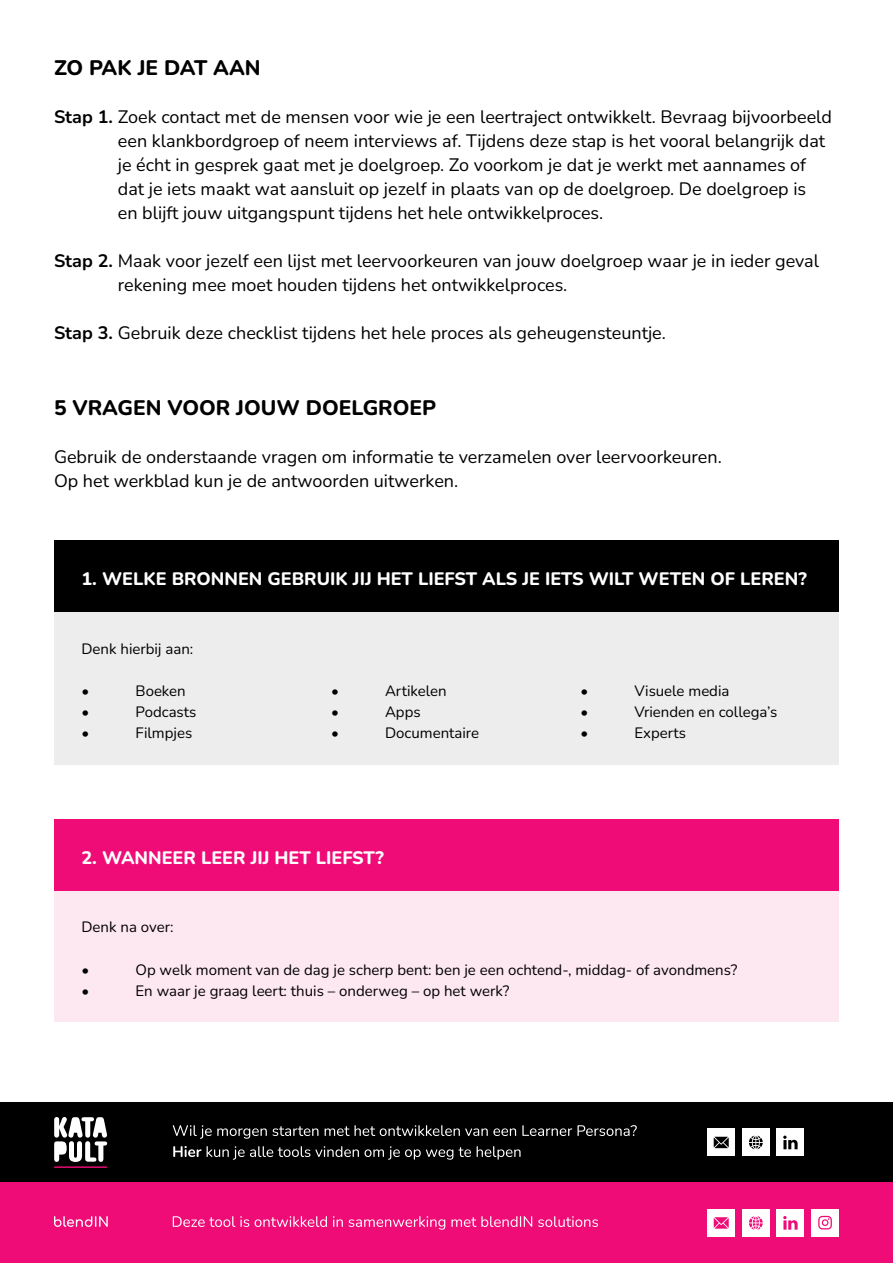
<style>
.page{position:relative;width:893px;height:1263px;background:#fff}
.page>*{position:absolute;margin:0;border:0;box-sizing:border-box;transform-origin:0 0}
.t1{font:800 21px "Nunito";color:#000}
.t2{font:18px/24px "Nunito";color:#000}
.t3{font:800 18px "Nunito";color:#fff}
.t4{font:15px "Nunito";color:#000}
.s1{font-weight:700}
</style>
<div class="page">
<div style="left:54px;top:890px;width:785px;height:132px;background:#fde7f1"></div>
<div style="left:54px;top:612px;width:785px;height:153px;background:#ededed"></div>
<div style="left:54px;top:540px;width:785px;height:72px;background:#000"></div>
<div style="left:54px;top:819px;width:785px;height:71px;background:#ef0c77"></div>
<div style="left:0;top:1102px;width:893px;height:80px;background:#000"></div>
<div style="left:776px;top:1128px;width:28px;height:28px;background:#fff"></div>
<svg style="left:783px;top:1135px;width:15px;height:14px"></svg>
<div style="left:0;top:1182px;width:893px;height:81px;background:#ef0c77"></div>
<svg style="left:173px;top:1216px;width:425px;height:14px"></svg>
<svg style="left:54px;top:1216px;width:54px;height:11px"></svg>
<div style="left:707px;top:1209px;width:28px;height:28px;background:#fff"></div>
<div style="left:742px;top:1209px;width:28px;height:28px;background:#fff"></div>
<div style="left:811px;top:1209px;width:28px;height:27px;background:#fff"></div>
<div style="left:776px;top:1209px;width:28px;height:28px;background:#fff"></div>
<svg style="left:783px;top:1216px;width:15px;height:14px"></svg>
<svg style="left:818px;top:1216px;width:14px;height:13px"></svg>
<svg style="left:749px;top:1216px;width:14px;height:14px"></svg>
<svg style="left:714px;top:1217px;width:15px;height:11px"></svg>
<svg style="left:54px;top:1117px;width:53px;height:45px"></svg>
<hr style="left:54px;top:1166px;width:53px;height:2px;background:#ef0c77">
<div style="left:707px;top:1128px;width:28px;height:28px;background:#fff"></div>
<div style="left:742px;top:1128px;width:28px;height:28px;background:#fff"></div>
<svg style="left:749px;top:1135px;width:14px;height:14px"></svg>
<svg style="left:714px;top:1137px;width:15px;height:11px"></svg>
<svg style="left:173px;top:1146px;width:348px;height:14px"></svg>
<svg style="left:173px;top:1125px;width:464px;height:14px"></svg>
<p class="t1" style="left:54px;top:53px;width:208px">ZO PAK JE DAT AAN</p>
<p class="t2" style="left:118px;top:104px;width:716px;text-indent:-64px"><span class="s1">Stap 1.</span> Zoek contact met de mensen voor wie je een leertraject ontwikkelt. Bevraag bijvoorbeeld een klankbordgroep of neem interviews af. Tijdens deze stap is het vooral belangrijk dat je écht in gesprek gaat met je doelgroep. Zo voorkom je dat je werkt met aannames of dat je iets maakt wat aansluit op jezelf in plaats van op de doelgroep. De doelgroep is<br>en blijft jouw uitgangspunt tijdens het hele ontwikkelproces.</p>
<p class="t2" style="left:118px;top:248px;width:703px;text-indent:-64px"><span class="s1">Stap 2.</span> Maak voor jezelf een lijst met leervoorkeuren van jouw doelgroep waar je in ieder geval rekening mee moet houden tijdens het ontwikkelproces.</p>
<p class="t2" style="left:54px;top:320px;width:613px"><span class="s1">Stap 3.</span> Gebruik deze checklist tijdens het hele proces als geheugensteuntje.</p>
<p class="t1" style="left:54px;top:393px;width:384px">5 VRAGEN VOOR JOUW DOELGROEP</p>
<p class="t2" style="left:54px;top:444px;width:669px">Gebruik de onderstaande vragen om informatie te verzamelen over leervoorkeuren.<br>Op het werkblad kun je de antwoorden uitwerken.</p>
<p class="t3" style="left:82px;top:567px;width:727px">1. WELKE BRONNEN GEBRUIK JIJ HET LIEFST ALS JE IETS WILT WETEN OF LEREN?</p>
<p class="t4" style="left:82px;top:638px;width:113px">Denk hierbij aan:</p>
<p class="t4" style="left:82px;top:680px;width:9px">•</p>
<p class="t4" style="left:136px;top:680px;width:52px">Boeken</p>
<p class="t4" style="left:82px;top:701px;width:9px">•</p>
<p class="t4" style="left:136px;top:701px;width:62px">Podcasts</p>
<p class="t4" style="left:82px;top:722px;width:9px">•</p>
<p class="t4" style="left:136px;top:722px;width:58px">Filmpjes</p>
<p class="t4" style="left:331px;top:680px;width:9px">•</p>
<p class="t4" style="left:385px;top:680px;width:63px">Artikelen</p>
<p class="t4" style="left:331px;top:701px;width:9px">•</p>
<p class="t4" style="left:385px;top:701px;width:37px">Apps</p>
<p class="t4" style="left:331px;top:722px;width:9px">•</p>
<p class="t4" style="left:385px;top:722px;width:96px">Documentaire</p>
<p class="t3" style="left:82px;top:845px;width:304px">2. WANNEER LEER JIJ HET LIEFST?</p>
<p class="t4" style="left:580px;top:680px;width:9px">•</p>
<p class="t4" style="left:634px;top:680px;width:96px">Visuele media</p>
<p class="t4" style="left:580px;top:701px;width:9px">•</p>
<p class="t4" style="left:634px;top:701px;width:144px">Vrienden en collega’s</p>
<p class="t4" style="left:580px;top:722px;width:9px">•</p>
<p class="t4" style="left:634px;top:722px;width:53px">Experts</p>
<p class="t4" style="left:82px;top:917px;width:94px">Denk na over:</p>
<p class="t4" style="left:82px;top:959px;width:9px">•</p>
<p class="t4" style="left:136px;top:959px;width:603px">Op welk moment van de dag je scherp bent: ben je een ochtend-, middag- of avondmens?</p>
<p class="t4" style="left:82px;top:980px;width:9px">•</p>
<p class="t4" style="left:136px;top:980px;width:375px">En waar je graag leert: thuis – onderweg – op het werk?</p>
</div>
